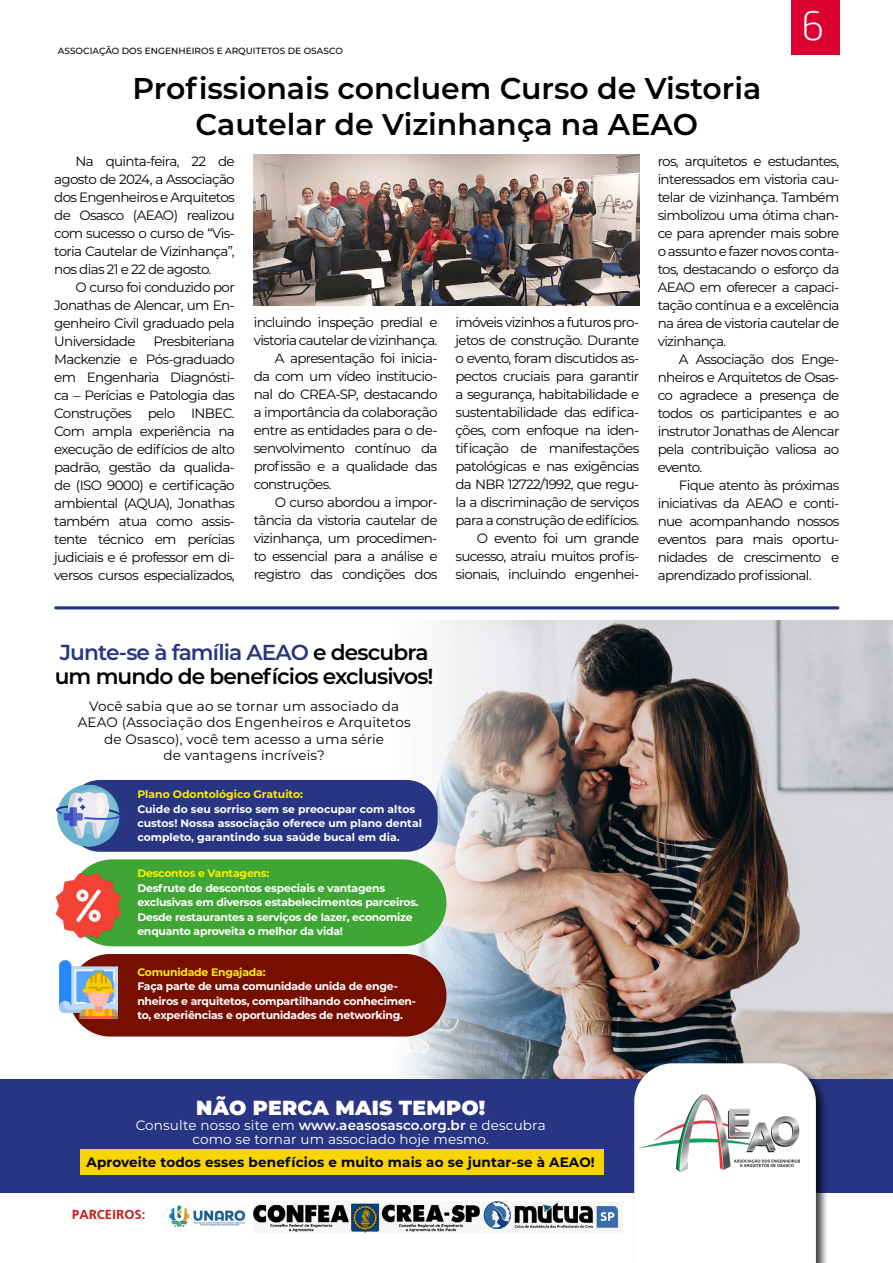
<style>
.page{position:relative;width:893px;height:1263px;background:#fff}
.page>*{position:absolute;margin:0;border:0;box-sizing:border-box;transform-origin:0 0}
.t1{font:100 38.85px "Hermes";color:#fff}
.t2{font:600 30px/36px "Montserrat";color:#000;text-align:center}
.t3{font:600 21.6px/24.2px "Montserrat";letter-spacing:-.04em;color:#000}
.t4{font:900 20.4px "Montserrat";letter-spacing:.01em;color:#fff}
.t5{font:13.65px/16.5px "Montserrat";letter-spacing:.01em;color:#000;text-align:center}
.t6{font:13.5px/18px "Montserrat";letter-spacing:-.05em;color:#000;text-align:justify}
.t7{font:13.5px/14.4px "Montserrat";letter-spacing:.01em;color:#fff;text-align:center}
.t8{font:700 13.5px "Montserrat";letter-spacing:.01em;color:#000}
.t9{font:700 13.5px "Frutiger";color:#cd1719}
.t10{font:700 10.8px/14.4px "Montserrat";letter-spacing:-.02em;color:#fff}
.t11{font:700 10.8px/14.4px "Montserrat";color:#fff}
.t12{font:700 10.8px "Montserrat";letter-spacing:-.02em;color:#ffed00}
.t13{font:700 10.8px "Montserrat";color:#ffed00}
.t14{font:500 9px "Montserrat";color:#000}
.s1{color:#283583}
.s2{font-weight:600}
</style>
<div class="page">
<img style="left:129px;top:620px;width:764px;height:459px">
<div style="left:69px;top:780px;width:369px;height:72px;background:#283583;border-radius:31px"></div>
<div style="left:69px;top:859px;width:377px;height:87px;background:#3fa535;border-radius:43px"></div>
<div style="left:69px;top:954px;width:377px;height:82px;background:#770f00;border-radius:41px"></div>
<img style="left:56px;top:784px;width:64px;height:64px">
<img style="left:56px;top:873px;width:64px;height:64px">
<img style="left:59px;top:958px;width:59px;height:64px">
<div style="left:791px;top:0;width:48px;height:54px;background:#dc0030"></div>
<hr style="left:54px;top:606px;width:785px;height:3px;background:#283583;border-radius:2px">
<div style="left:0;top:1079px;width:893px;height:113px;background:#283583"></div>
<div style="left:80px;top:1149px;width:523px;height:26px;background:#f8d400"></div>
<div style="left:632px;top:1061px;width:197px;height:202px;background:#000;opacity:.75"></div>
<svg style="left:634px;top:1063px;width:182px;height:200px"></svg>
<img style="left:639px;top:1094px;width:160px;height:77px">
<img style="left:169px;top:1205px;width:77px;height:22px">
<img style="left:254px;top:1201px;width:368px;height:31px">
<img style="left:253px;top:155px;width:386px;height:151px">
<p class="t14" style="left:58px;top:45px;width:287px">ASSOCIAÇÃO DOS ENGENHEIROS E ARQUITETOS DE OSASCO</p>
<h1 class="t1" style="left:801px;top:1px;width:25px">6</h1>
<h2 class="t2" style="left:132px;top:69px;width:630px">Profissionais concluem Curso de Vistoria<br>Cautelar de Vizinhança na AEAO</h2>
<p class="t6" style="left:54px;top:152px;width:182px;text-indent:21px">Na quinta-feira, 22 de agosto de 2024, a Associação dos Engenheiros e Arquitetos de Osasco (AEAO) realizou com sucesso o curso de “Vis&shy;toria Cautelar de Vizinhança”, nos dias 21 e 22 de agosto.</p>
<p class="t6" style="left:54px;top:278px;width:182px;text-indent:21px">O curso foi conduzido por Jonathas de Alencar, um En&shy;genheiro Civil graduado pela Universidade</p>
<p class="t6" style="left:658px;top:152px;width:183px">ros, arquitetos e estudantes, interessados em vistoria cau&shy;telar de vizinhança. Também simbolizou uma ótima chan&shy;ce para aprender mais sobre o assunto e fazer novos conta&shy;tos, destacando o esforço da AEAO em oferecer a capaci&shy;tação contínua e a excelência na área de vistoria cautelar de vizinhança.</p>
<p class="t6" style="left:658px;top:350px;width:183px;text-indent:21px">A Associação dos Enge&shy;nheiros e Arquitetos de Osas&shy;co agradece a presença de todos os participantes e ao instrutor Jonathas de Alencar pela contribuição valiosa ao evento.</p>
<p class="t6" style="left:658px;top:476px;width:183px;text-indent:21px">Fique atento às próximas iniciativas da AEAO e conti&shy;nue acompanhando nossos eventos para mais oportu&shy;nidades de crescimento e aprendizado profissional.</p>
<p class="t6" style="left:455px;top:313px;width:185px;text-align:right">imóveis vizinhos a futuros pro&shy;jetos de construção. Durante o evento, foram discutidos as&shy;pectos cruciais para garantir a segurança, habitabilidade e sustentabilidade das edifica&shy;ções, com enfoque na iden&shy;tificação de manifestações patológicas e nas exigências da NBR 12722/1992, que regu&shy;la a discriminação de serviços para a construção de edifícios.<br>O evento foi um grande sucesso, atraiu muitos profis&shy;sionais, incluindo engenhei-</p>
<p class="t6" style="left:254px;top:313px;width:185px">incluindo inspeção predial e</p>
<p class="t6" style="left:254px;top:331px;width:185px">vistoria cautelar de vizinhança.</p>
<p class="t6" style="left:275px;top:349px;width:164px">A apresentação foi inicia-</p>
<p class="t6" style="left:254px;top:367px;width:185px">da com um vídeo institucio-</p>
<p class="t6" style="left:254px;top:385px;width:185px">nal do CREA-SP, destacando</p>
<p class="t6" style="left:254px;top:403px;width:185px">a importância da colaboração</p>
<p class="t6" style="left:254px;top:421px;width:185px">entre as entidades para o de-</p>
<p class="t6" style="left:254px;top:439px;width:185px">senvolvimento contínuo da</p>
<p class="t6" style="left:254px;top:457px;width:185px">profissão e a qualidade das</p>
<p class="t6" style="left:254px;top:475px;width:79px">construções.</p>
<p class="t6" style="left:275px;top:493px;width:164px">O curso abordou a impor-</p>
<p class="t6" style="left:254px;top:511px;width:185px">tância da vistoria cautelar de</p>
<p class="t6" style="left:254px;top:529px;width:185px">vizinhança, um procedimen-</p>
<p class="t6" style="left:254px;top:547px;width:185px">to essencial para a análise e</p>
<p class="t6" style="left:254px;top:565px;width:185px">registro das condições dos</p>
<p class="t6" style="left:54px;top:332px;width:182px;text-indent:99px">Presbiteriana Mackenzie e Pós-graduado em Engenharia Diagnósti&shy;ca – Perícias e Patologia das Construções pelo INBEC.<br>Com ampla experiência na execução de edifícios de alto padrão, gestão da qualida&shy;de (ISO 9000) e certificação ambiental (AQUA), Jonathas também atua como assis&shy;tente técnico em perícias judiciais e é professor em di&shy;versos cursos especializados,</p>
<h3 class="t3" style="left:55px;top:639px;width:380px"><span class="s1">Junte-se à família AEAO</span> e descubra um mundo de benefícios exclusivos!</h3>
<p class="t5" style="left:78px;top:697px;width:334px">Você sabia que ao se tornar um associado da AEAO (Associação dos Engenheiros e Arquitetos de Osasco), você tem acesso a uma série<br>de vantagens incríveis?</p>
<p class="t13" style="left:137px;top:786px;width:167px">Plano Odontológico Gratuito:</p>
<p class="t11" style="left:137px;top:801px;width:286px">Cuide do seu sorriso sem se preocupar com altos custos! Nossa associação oferece um plano dental completo, garantindo sua saúde bucal em dia.</p>
<p class="t12" style="left:137px;top:866px;width:133px">Descontos e Vantagens:</p>
<p class="t10" style="left:137px;top:880px;width:283px">Desfrute de descontos especiais e vantagens exclusivas em diversos estabelecimentos parceiros.<br>Desde restaurantes a serviços de lazer, economize enquanto aproveita o melhor da vida!</p>
<p class="t12" style="left:137px;top:964px;width:130px">Comunidade Engajada:</p>
<p class="t10" style="left:137px;top:979px;width:280px">Faça parte de uma comunidade unida de enge&shy;nheiros e arquitetos, compartilhando conhecimen&shy;to, experiências e oportunidades de networking.</p>
<h3 class="t4" style="left:196px;top:1092px;width:290px">NÃO PERCA MAIS TEMPO!</h3>
<p class="t7" style="left:136px;top:1117px;width:412px">Consulte nosso site em <span class="s2">www.aeasosasco.org.br</span> e descubra como se tornar um associado hoje mesmo.</p>
<p class="t8" style="left:87px;top:1152px;width:510px">Aproveite todos esses benefícios e muito mais ao se juntar-se à AEAO!</p>
<p class="t9" style="left:72px;top:1207px;width:75px">PARCEIROS:</p>
</div>
